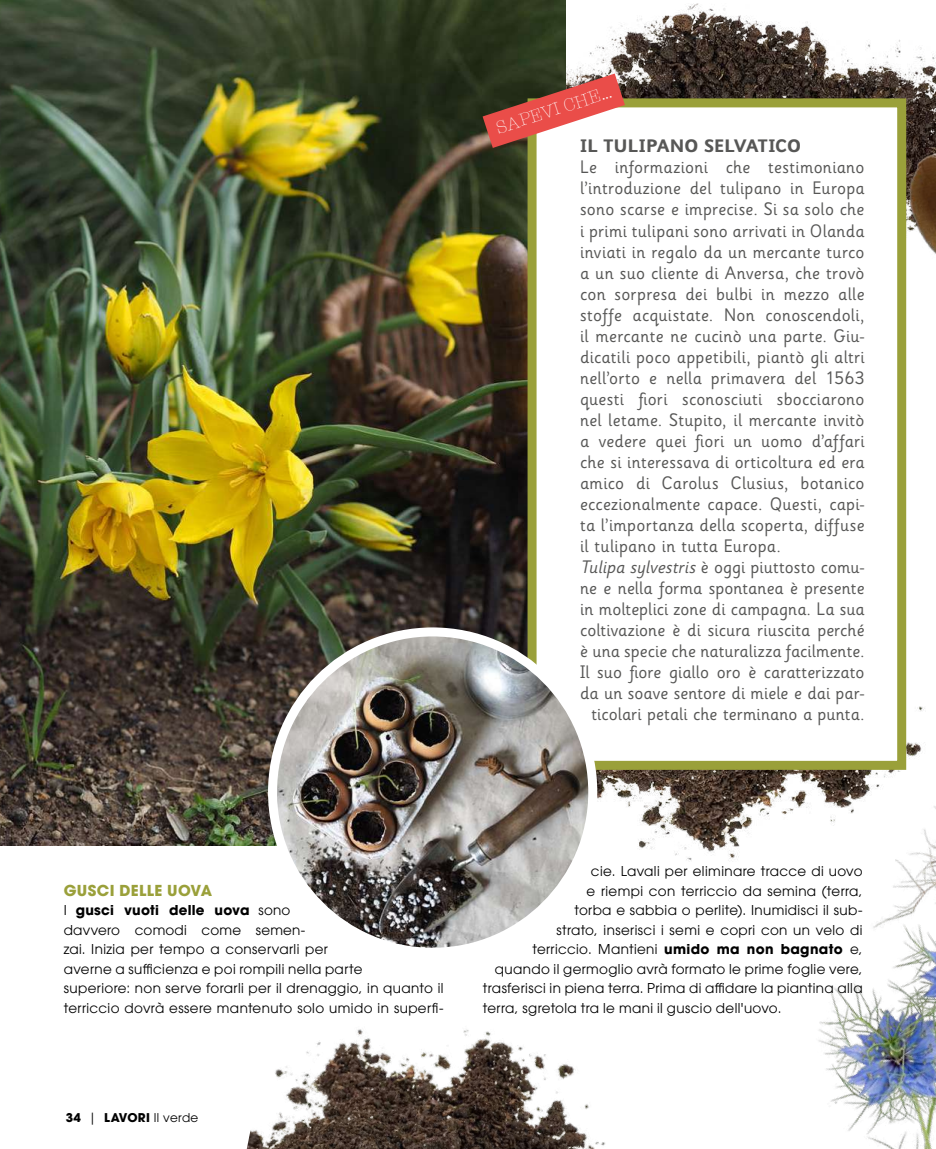
<style>
.page{position:relative;width:936px;height:1149px;background:#fff}
.page>*{position:absolute;margin:0;border:0;box-sizing:border-box;transform-origin:0 0}
.t1{font:18px "Sassoon Infant Std";letter-spacing:.01em;color:#575756}
.t2{font:700 18px "Sassoon Infant Std";letter-spacing:-.005em;color:#575756}
.t3{font:300 18px "American Typewriter";color:#fff}
.t4{font:700 15px "ITC Avant Garde Std";letter-spacing:.02em;color:#9aa03a}
.t5{font:13.5px/19.5px "ITC Avant Garde Std";letter-spacing:.025em;color:#000}
.t6{font:700 12px "ITC Avant Garde Std";letter-spacing:.025em;color:#000}
.s1{font-style:italic}
.s2{font-weight:700}
.s3{font-weight:400}
</style>
<div class="page">
<img style="left:247px;top:1029px;width:358px;height:119px">
<img style="left:596px;top:698px;width:329px;height:163px">
<img style="left:566px;top:3px;width:341px;height:358px">
<img style="left:855px;top:47px;width:80px;height:259px">
<img style="left:0;top:0;width:566px;height:844px">
<div style="left:527px;top:98px;width:379px;height:671px;background:#fff;border:9px solid #9aa03a"></div>
<img style="left:272px;top:631px;width:320px;height:320px;border-radius:160px">
<div style="left:268px;top:627px;width:329px;height:329px;border:9px solid #fff;border-radius:50%"></div>
<img style="left:791px;top:753px;width:144px;height:395px">
<svg style="left:482px;top:73px;width:143px;height:75px"></svg>
<p class="t3" style="left:492px;top:116px;width:122px;rotate:-18deg">SAPEVI CHE...</p>
<p class="t2" style="left:580px;top:135px;width:222px">IL TULIPANO SELVATICO</p>
<p class="t1" style="left:580px;top:156px;width:286px">Le informazioni che testimoniano</p>
<p class="t1" style="left:580px;top:177px;width:286px">l’introduzione del tulipano in Europa</p>
<p class="t1" style="left:580px;top:198px;width:286px">sono scarse e imprecise. Si sa solo che</p>
<p class="t1" style="left:580px;top:219px;width:286px">i primi tulipani sono arrivati in Olanda</p>
<p class="t1" style="left:580px;top:240px;width:286px">inviati in regalo da un mercante turco</p>
<p class="t1" style="left:580px;top:261px;width:286px">a un suo cliente di Anversa, che trovò</p>
<p class="t1" style="left:580px;top:282px;width:286px">con sorpresa dei bulbi in mezzo alle</p>
<p class="t1" style="left:580px;top:303px;width:286px">stoffe acquistate. Non conoscendoli,</p>
<p class="t1" style="left:580px;top:324px;width:286px">il mercante ne cucinò una parte. Giu-</p>
<p class="t1" style="left:580px;top:345px;width:286px">dicatili poco appetibili, piantò gli altri</p>
<p class="t1" style="left:580px;top:366px;width:286px">nell’orto e nella primavera del 1563</p>
<p class="t1" style="left:580px;top:387px;width:286px">questi fiori sconosciuti sbocciarono</p>
<p class="t1" style="left:580px;top:408px;width:286px">nel letame. Stupito, il mercante invitò</p>
<p class="t1" style="left:580px;top:429px;width:286px">a vedere quei fiori un uomo d’affari</p>
<p class="t1" style="left:580px;top:450px;width:286px">che si interessava di orticoltura ed era</p>
<p class="t1" style="left:580px;top:471px;width:286px">amico di Carolus Clusius, botanico</p>
<p class="t1" style="left:580px;top:492px;width:286px">eccezionalmente capace. Questi, capi-</p>
<p class="t1" style="left:580px;top:513px;width:286px">ta l’importanza della scoperta, diffuse</p>
<p class="t1" style="left:580px;top:534px;width:202px">il tulipano in tutta Europa.</p>
<p class="t1" style="left:580px;top:555px;width:286px"><span class="s1">Tulipa sylvestris</span>è oggi piuttosto comu-</p>
<p class="t1" style="left:580px;top:576px;width:286px">ne e nella forma spontanea è presente</p>
<p class="t1" style="left:580px;top:597px;width:286px">in molteplici zone di campagna. La sua</p>
<p class="t1" style="left:580px;top:618px;width:286px">coltivazione è di sicura riuscita perché</p>
<p class="t1" style="left:580px;top:639px;width:286px">è una specie che naturalizza facilmente.</p>
<p class="t1" style="left:580px;top:660px;width:286px">Il suo fiore giallo oro è caratterizzato</p>
<p class="t1" style="left:580px;top:681px;width:286px">da un soave sentore di miele e dai par-</p>
<p class="t1" style="left:591px;top:702px;width:274px">ticolari petali che terminano a punta.</p>
<p class="t4" style="left:64px;top:880px;width:150px">GUSCI DELLE UOVA</p>
<p class="t5" style="left:64px;top:900px;width:381px">I <span class="s2">gusci vuoti delle uova</span> sono<br>davvero comodi come semen-<br>zai. Inizia per tempo a conservarli per<br>averne a sufficienza e poi rompili nella parte<br>superiore: non serve forarli per il drenaggio, in quanto il terriccio dovrà essere mantenuto solo umido in superfi-</p>
<p class="t6" style="left:66px;top:1109px;width:134px">34 <span class="s3">|</span> LAVORI <span class="s3">Il verde</span></p>
<p class="t5" style="left:591px;top:861px;width:273px">cie. Lavali per eliminare tracce di uovo</p>
<p class="t5" style="left:586px;top:880px;width:278px">e riempi con terriccio da semina (terra,</p>
<p class="t5" style="left:574px;top:900px;width:289px">torba e sabbia o perlite). Inumidisci il sub-</p>
<p class="t5" style="left:556px;top:919px;width:307px">strato, inserisci i semi e copri con un velo di</p>
<p class="t5" style="left:532px;top:939px;width:332px">terriccio. Mantieni <span class="s2">umido ma non bagnato</span> e,</p>
<p class="t5" style="left:495px;top:958px;width:369px">quando il germoglio avrà formato le prime foglie vere,</p>
<p class="t5" style="left:483px;top:978px;width:381px">trasferisci in piena terra. Prima di affidare la piantina alla</p>
<p class="t5" style="left:483px;top:997px;width:300px">terra, sgretola tra le mani il guscio dell'uovo.</p>
</div>
